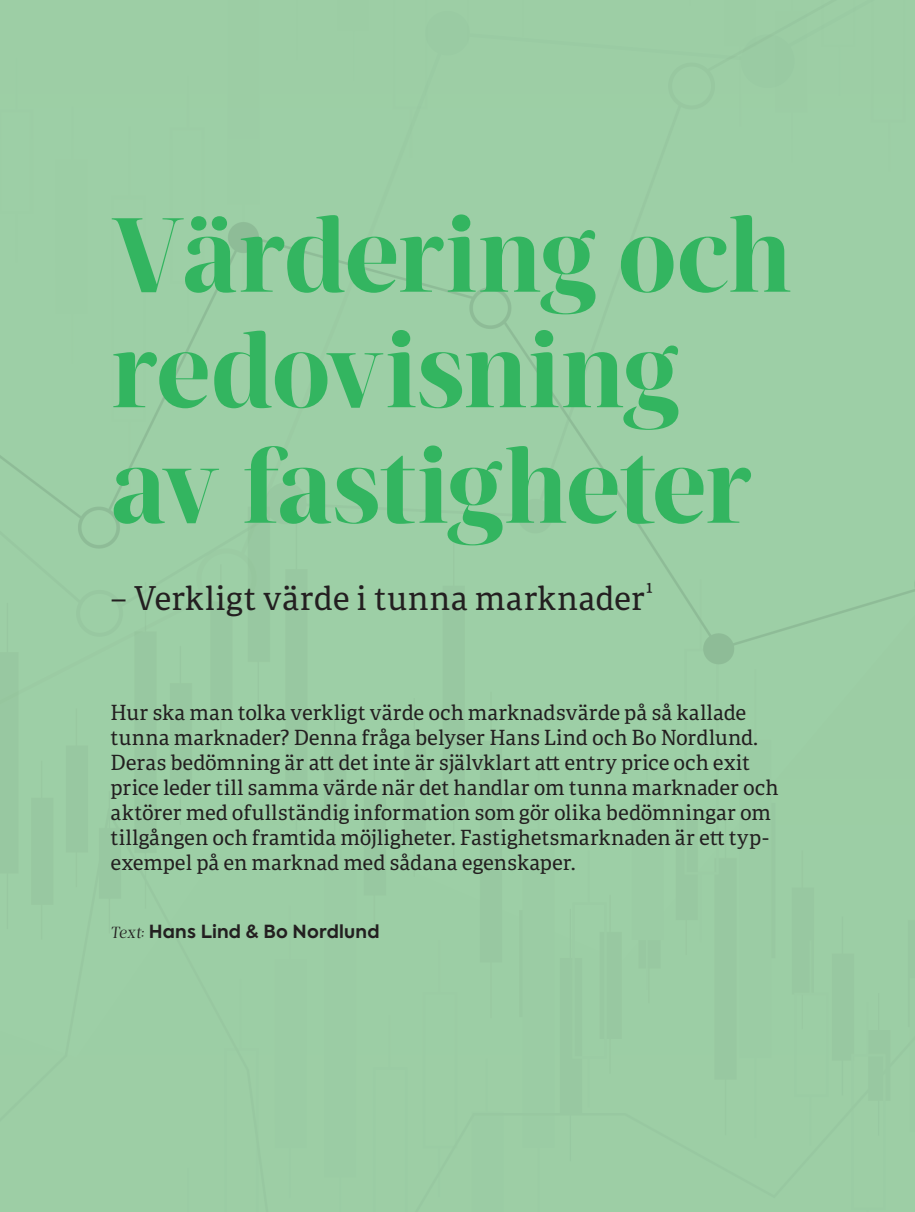
<style>
.page{position:relative;width:915px;height:1212px;background:#fff}
.page>*{position:absolute;margin:0;border:0;box-sizing:border-box;transform-origin:0 0}
.Titel_Grön{font:700 108px/115.5px "Ardina Display";letter-spacing:-.025em;color:#33b560}
.Över_undertitel{font:33px "Portada";letter-spacing:.01em;color:#231f20}
.Ingress{font:21px/25px "Portada";color:#231f20}
.Byline__titelsida{font:700 18px "Axiforma";letter-spacing:.01em;color:#231f20}
.s1{font-family:"Ardina Text";font-weight:400;font-style:italic;font-size:16.5px}
</style>
<div class="page">
<p class="Titel_Grön" style="left:111px;top:199px;width:682px">Värdering och redovisning av fastigheter</p>
<p class="Över_undertitel" style="left:111px;top:574px;width:544px">– Verkligt värde i tunna marknader<sup>¹</sup></p>
<p class="Ingress" style="left:111px;top:699px;width:669px">Hur ska man tolka verkligt värde och marknadsvärde på så kallade tunna marknader? Denna fråga belyser Hans Lind och Bo Nordlund.<br>Deras bedömning är att det inte är självklart att entry price och exit price leder till samma värde när det handlar om tunna marknader och aktörer med ofullständig information som gör olika bedömningar om tillgången och framtida möjligheter. Fastighetsmarknaden är ett typ&shy;exempel på en marknad med sådana egenskaper.</p>
<p class="Byline__titelsida" style="left:111px;top:919px;width:270px"><span class="s1">Text:</span> Hans Lind &amp; Bo Nordlund</p>
</div>
